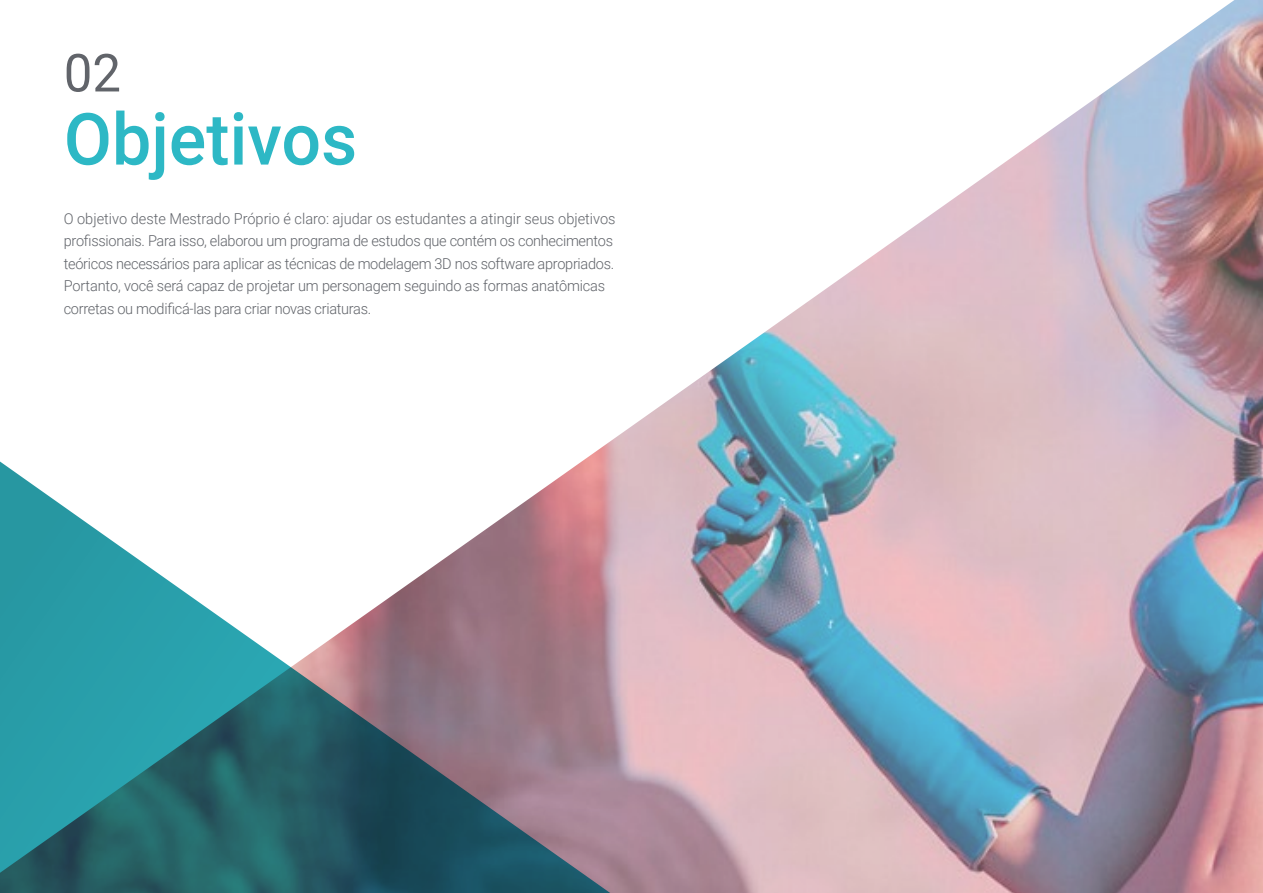
<style>
.page{position:relative;width:1263px;height:893px;background:#fff}
.page>*{position:absolute;margin:0;border:0;box-sizing:border-box;transform-origin:0 0}
.t1{font:500 72px "Roboto";color:#2db8c5}
.t2{font:52.5px "Roboto";color:#61646a}
.t3{font:300 15px/22.5px "Roboto";letter-spacing:-.02em;color:#61646a}
</style>
<div class="page">
<img style="left:604px;top:0;width:659px;height:893px">
<svg style="left:0;top:446px;width:640px;height:447px"></svg>
<h2 class="t2" style="left:64px;top:36px;width:59px">02</h2>
<h1 class="t1" style="left:64px;top:89px;width:295px">Objetivos</h1>
<p class="t3" style="left:64px;top:207px;width:553px">O objetivo deste Mestrado Próprio é claro: ajudar os estudantes a atingir seus objetivos profissionais. Para isso, elaborou um programa de estudos que contém os conhecimentos teóricos necessários para aplicar as técnicas de modelagem 3D nos software apropriados.<br>Portanto, você será capaz de projetar um personagem seguindo as formas anatômicas corretas ou modificá-las para criar novas criaturas.</p>
</div>
